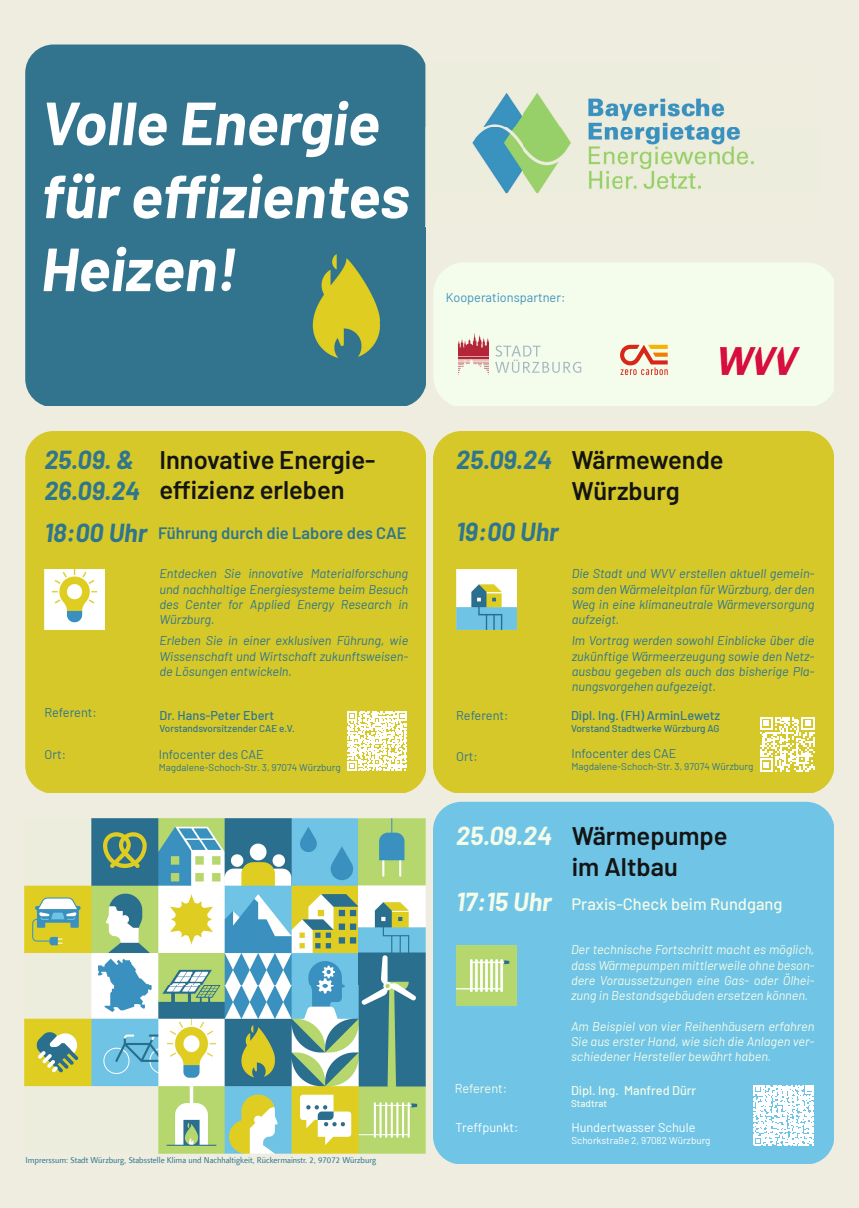
<style>
.page{position:relative;width:859px;height:1208px;background:#eeeddf}
.page>*{position:absolute;margin:0;border:0;box-sizing:border-box;transform-origin:0 0}
.t1{font:italic 700 60.8px/73px "Barlow";color:#fff}
.t2{font:600 25.5px/30.5px "Barlow";color:#131413}
.t3{font:italic 700 25.5px/30.5px "Barlow";color:#2f758e}
.t4{font:italic 700 25.5px "Barlow";color:#f4fcea}
.t5{font:600 16.5px "Barlow";color:#2f758e}
.t6{font:500 16.5px "Barlow";color:#f4fcea}
.t7{font:italic 12.7px/15.3px "Barlow";color:#2f758e;text-align:justify}
.t8{font:italic 12.7px/15.3px "Barlow";color:#f4fcea;text-align:justify}
.t9{font:12.7px "Barlow";color:#2f758e}
.t10{font:500 12.7px "Barlow";color:#2f758e}
.t11{font:12.7px "Barlow";color:#fff}
.t12{font:12.7px "Barlow";color:#3f93c0}
.t13{font:500 12.7px "Barlow";color:#f4fcea}
.t14{font:12.7px "Barlow";letter-spacing:-.005em;color:#f4fcea}
.t15{font:9.9px "Barlow";color:#2f758e}
.t16{font:500 9.9px "Barlow";color:#2f758e}
.t17{font:9.9px "Barlow";color:#fff}
.t18{font:500 9.9px "Barlow";color:#f4fcea}
.t19{font:8.5px "Finnegan LT Com";color:#2f758e}
</style>
<div class="page">
<div style="left:25px;top:45px;width:400px;height:361px;background:#32748d"></div>
<div style="left:25px;top:431px;width:400px;height:361px;background:#d6c828"></div>
<div style="left:433px;top:431px;width:400px;height:361px;background:#d6c828"></div>
<div style="left:433px;top:801px;width:400px;height:362px;background:#70c4e5"></div>
<img style="left:24px;top:819px;width:401px;height:334px">
<img style="left:420px;top:62px;width:334px;height:164px">
<div style="left:434px;top:262px;width:399px;height:143px;background:#f4fceb"></div>
<img style="left:721px;top:347px;width:78px;height:27px">
<svg style="left:620px;top:345px;width:48px;height:30px"></svg>
<svg style="left:458px;top:333px;width:31px;height:42px"></svg>
<svg style="left:495px;top:345px;width:86px;height:28px"></svg>
<img style="left:280px;top:242px;width:133px;height:133px">
<img style="left:44px;top:569px;width:60px;height:61px">
<svg style="left:347px;top:711px;width:60px;height:59px"></svg>
<img style="left:456px;top:569px;width:60px;height:60px">
<img style="left:456px;top:945px;width:60px;height:60px">
<svg style="left:760px;top:717px;width:54px;height:54px"></svg>
<svg style="left:754px;top:1085px;width:60px;height:60px"></svg>
<h1 class="t1" style="left:41px;top:82px;width:370px">Volle Energie für effizientes<br>Heizen!</h1>
<p class="t12" style="left:446px;top:288px;width:121px">Kooperationspartner:</p>
<h2 class="t3" style="left:45px;top:443px;width:97px">25.09. &amp;<br>26.09.24</h2>
<h2 class="t3" style="left:45px;top:515px;width:104px">18:00 Uhr</h2>
<h2 class="t2" style="left:159px;top:442px;width:218px">Innovative Energie&shy;effizienz erleben</h2>
<p class="t5" style="left:158px;top:521px;width:250px">Führung durch die Labore des CAE</p>
<p class="t7" style="left:159px;top:565px;width:250px">Entdecken Sie innovative Materialforschung und nachhaltige Energiesysteme beim Besuch des Center for Applied Energy Research in Würzburg.</p>
<p class="t7" style="left:159px;top:632px;width:250px">Erleben Sie in einer exklusiven Führung, wie Wissenschaft und Wirtschaft zukunftsweisen&shy;de Lösungen entwickeln.</p>
<p class="t9" style="left:45px;top:703px;width:54px">Referent:</p>
<p class="t9" style="left:45px;top:745px;width:23px">Ort:</p>
<p class="t9" style="left:159px;top:745px;width:107px">Infocenter des CAE</p>
<p class="t15" style="left:159px;top:760px;width:183px">Magdalene-Schoch-Str. 3, 97074 Würzburg</p>
<p class="t10" style="left:159px;top:706px;width:116px">Dr. Hans-Peter Ebert</p>
<p class="t16" style="left:159px;top:721px;width:137px">Vorstandsvorsitzender CAE e.V.</p>
<p class="t19" style="left:26px;top:1155px;width:352px">Imprerssum: Stadt Würzburg, Stabsstelle Klima und Nachhaltigkeit, Rückermainstr. 2, 97072 Würzburg</p>
<h2 class="t3" style="left:456px;top:443px;width:97px">25.09.24</h2>
<h2 class="t3" style="left:456px;top:514px;width:104px">19:00 Uhr</h2>
<h2 class="t2" style="left:571px;top:443px;width:154px">Wärmewende<br>Würzburg</h2>
<p class="t7" style="left:572px;top:565px;width:244px">Die Stadt und WVV erstellen aktuell gemein&shy;sam den Wärmeleitplan für Würzburg, der den Weg in eine klimaneutrale Wärmeversorgung aufzeigt.</p>
<p class="t7" style="left:572px;top:632px;width:244px">Im Vortrag werden sowohl Einblicke über die zukünftige Wärmeerzeugung sowie den Netz&shy;ausbau gegeben als auch das bisherige Pla&shy;nungsvorgehen aufgezeigt.</p>
<p class="t10" style="left:571px;top:706px;width:151px">Dipl. Ing. (FH) ArminLewetz</p>
<p class="t16" style="left:571px;top:720px;width:150px">Vorstand Stadtwerke Würzburg AG</p>
<p class="t9" style="left:456px;top:705px;width:54px">Referent:</p>
<p class="t9" style="left:456px;top:747px;width:23px">Ort:</p>
<p class="t9" style="left:571px;top:744px;width:107px">Infocenter des CAE</p>
<p class="t15" style="left:571px;top:759px;width:183px">Magdalene-Schoch-Str. 3, 97074 Würzburg</p>
<h2 class="t4" style="left:456px;top:817px;width:97px">25.09.24</h2>
<h2 class="t4" style="left:456px;top:883px;width:97px">17:15 Uhr</h2>
<h2 class="t2" style="left:572px;top:819px;width:157px">Wärmepumpe im Altbau</h2>
<p class="t6" style="left:571px;top:892px;width:212px">Praxis-Check beim Rundgang</p>
<p class="t8" style="left:571px;top:941px;width:245px">Der technische Fortschritt macht es möglich, dass Wärmepumpen mittlerweile ohne beson&shy;dere Voraussetzungen eine Gas- oder Ölhei&shy;zung in Bestandsgebäuden ersetzen können.</p>
<p class="t8" style="left:571px;top:1017px;width:245px">Am Beispiel von vier Reihenhäusern erfahren Sie aus erster Hand, wie sich die Anlagen ver&shy;schiedener Hersteller bewährt haben.</p>
<p class="t14" style="left:455px;top:1079px;width:54px">Referent:</p>
<p class="t13" style="left:571px;top:1081px;width:127px">Dipl. Ing. Manfred Dürr</p>
<p class="t18" style="left:571px;top:1096px;width:38px">Stadtrat</p>
<p class="t11" style="left:455px;top:1118px;width:64px">Treffpunkt:</p>
<p class="t11" style="left:571px;top:1118px;width:126px">Hundertwasser Schule</p>
<p class="t17" style="left:571px;top:1133px;width:141px">Schorkstraße 2, 97082 Würzburg</p>
</div>
